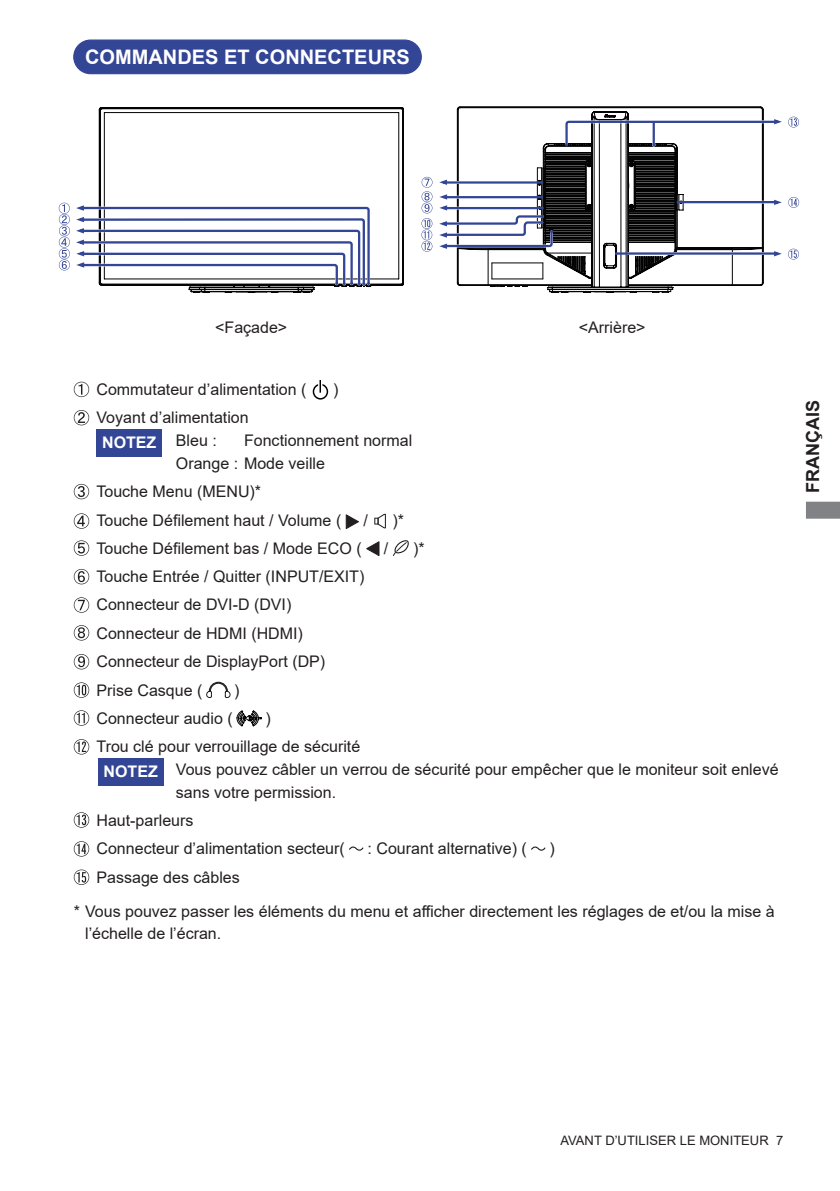
<style>
.page{position:relative;width:840px;height:1191px;background:#fff}
.page>*{position:absolute;margin:0;border:0;box-sizing:border-box;transform-origin:0 0}
.t1{font:700 20px "Arial";color:#fff}
.t2{font:700 18px "Arial";color:#231f20}
.t3{font:16px/28.4px "Arial";color:#231f20}
.t4{font:700 16px "Arial";color:#fff}
.t5{font:13px "Arial";color:#231f20}
</style>
<div class="page">
<svg style="left:806px;top:502px;width:33px;height:16px"></svg>
<div style="left:74px;top:40px;width:347px;height:34px;background:#334595;border-radius:17px"></div>
<div style="left:73px;top:39px;width:348px;height:35px;border:1px solid #334595;border-radius:17px"></div>
<svg style="left:74px;top:382px;width:15px;height:15px"></svg>
<svg style="left:74px;top:410px;width:15px;height:15px"></svg>
<svg style="left:74px;top:484px;width:15px;height:15px"></svg>
<svg style="left:74px;top:513px;width:15px;height:16px"></svg>
<svg style="left:345px;top:514px;width:14px;height:15px"></svg>
<svg style="left:383px;top:513px;width:3px;height:16px"></svg>
<svg style="left:374px;top:514px;width:11px;height:14px"></svg>
<svg style="left:74px;top:540px;width:15px;height:16px"></svg>
<svg style="left:366px;top:541px;width:13px;height:15px"></svg>
<svg style="left:392px;top:540px;width:16px;height:16px"></svg>
<svg style="left:74px;top:569px;width:15px;height:15px"></svg>
<svg style="left:74px;top:597px;width:15px;height:16px"></svg>
<svg style="left:74px;top:625px;width:15px;height:15px"></svg>
<svg style="left:74px;top:654px;width:15px;height:15px"></svg>
<svg style="left:74px;top:682px;width:15px;height:16px"></svg>
<svg style="left:206px;top:681px;width:24px;height:17px"></svg>
<svg style="left:74px;top:710px;width:15px;height:15px"></svg>
<svg style="left:236px;top:710px;width:25px;height:16px"></svg>
<svg style="left:74px;top:739px;width:15px;height:15px"></svg>
<svg style="left:74px;top:812px;width:15px;height:15px"></svg>
<svg style="left:74px;top:841px;width:15px;height:15px"></svg>
<svg style="left:349px;top:846px;width:14px;height:4px"></svg>
<svg style="left:531px;top:846px;width:14px;height:4px"></svg>
<svg style="left:74px;top:869px;width:15px;height:16px"></svg>
<div style="left:312px;top:384px;width:16px;height:15px;border:1px solid #000;border-radius:50%"></div>
<hr style="left:318px;top:380px;width:4px;height:13px;background:#fff">
<svg style="left:319px;top:380px;width:2px;height:13px"></svg>
<div style="left:96px;top:429px;width:66px;height:27px;background:#334595"></div>
<div style="left:98px;top:758px;width:65px;height:27px;background:#334595"></div>
<svg style="left:421px;top:107px;width:377px;height:185px"></svg>
<svg style="left:188px;top:287px;width:181px;height:5px"></svg>
<svg style="left:99px;top:107px;width:305px;height:180px"></svg>
<svg style="left:59px;top:203px;width:312px;height:84px"></svg>
<p class="t1" style="left:85px;top:43px;width:326px">COMMANDES ET CONNECTEURS</p>
<p class="t3" style="left:215px;top:313px;width:74px">&lt;Façade&gt;</p>
<p class="t3" style="left:578px;top:313px;width:68px">&lt;Arrière&gt;</p>
<p class="t3" style="left:96px;top:375px;width:211px">Commutateur d’alimentation (</p>
<p class="t3" style="left:333px;top:375px;width:7px">)</p>
<p class="t3" style="left:176px;top:406px;width:74px;line-height:22.6px;text-indent:-79px">Voyant d’alimentation<br>Bleu :</p>
<p class="t3" style="left:176px;top:429px;width:238px;line-height:22.6px;text-indent:68px">Fonctionnement normal<br>Orange : Mode veille</p>
<p class="t3" style="left:96px;top:477px;width:246px;line-height:29px">Touche Menu (MENU)*<br>Touche Défilement haut / Volume (</p>
<p class="t4" style="left:102px;top:431px;width:56px">NOTEZ</p>
<p class="t3" style="left:363px;top:506px;width:6px">/</p>
<p class="t3" style="left:392px;top:506px;width:13px">)*</p>
<p class="t3" style="left:96px;top:534px;width:267px">Touche Défilement bas / Mode ECO (</p>
<p class="t3" style="left:383px;top:534px;width:6px">/</p>
<p class="t3" style="left:413px;top:534px;width:13px">)*</p>
<p class="t3" style="left:96px;top:562px;width:269px">Touche Entrée / Quitter (INPUT/EXIT)<br>Connecteur de DVI-D (DVI)<br>Connecteur de HDMI (HDMI)<br>Connecteur de DisplayPort (DP)<br>Prise Casque (</p>
<p class="t3" style="left:234px;top:675px;width:7px">)</p>
<p class="t3" style="left:96px;top:704px;width:265px;text-indent:169px">)<br>Trou clé pour verrouillage de sécurité</p>
<p class="t3" style="left:176px;top:758px;width:604px;line-height:22.6px">Vous pouvez câbler un verrou de sécurité pour empêcher que le moniteur soit enlevé sans votre permission.</p>
<p class="t3" style="left:96px;top:806px;width:250px">Haut-parleurs<br>Connecteur d’alimentation secteur(</p>
<p class="t3" style="left:96px;top:704px;width:138px">Connecteur audio (</p>
<p class="t4" style="left:103px;top:760px;width:56px">NOTEZ</p>
<p class="t3" style="left:367px;top:834px;width:161px">: Courant alternative) (</p>
<p class="t3" style="left:549px;top:834px;width:7px">)</p>
<p class="t3" style="left:74px;top:860px;width:702px;line-height:34px;text-indent:23px">Passage des câbles<br>* Vous pouvez passer les éléments du menu et afficher directement les réglages de et/ou la mise à</p>
<p class="t3" style="left:85px;top:919px;width:138px">l’échelle de l’écran.</p>
<p class="t2" style="left:799px;top:493px;width:94px;rotate:-90deg">FRANÇAIS</p>
<p class="t5" style="left:560px;top:1131px;width:224px">AVANT D’UTILISER LE MONITEUR 7</p>
</div>
